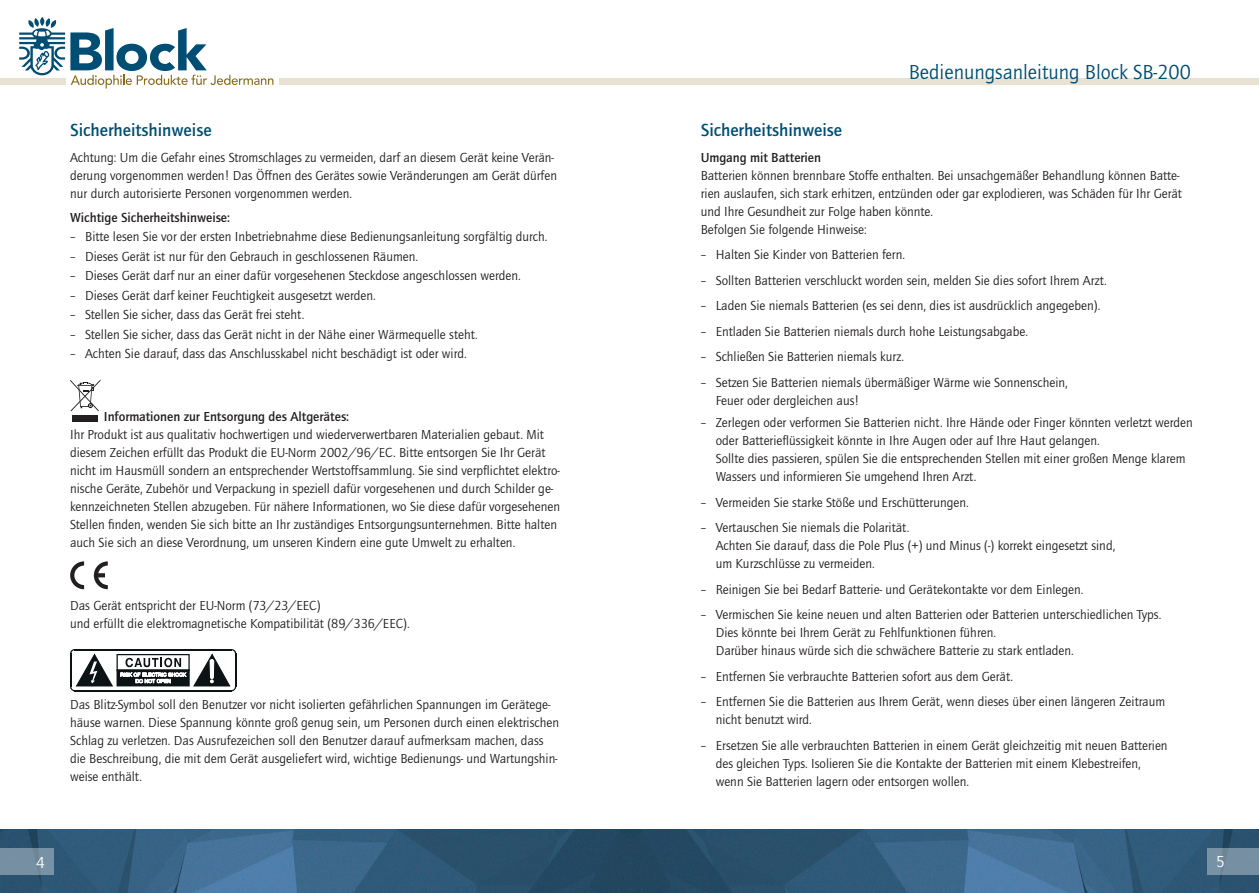
<style>
.page{position:relative;width:1259px;height:893px;background:#fff}
.page>*{position:absolute;margin:0;border:0;box-sizing:border-box;transform-origin:0 0}
.t1{font:21px "Quay Sans ITC Std";color:#014e75}
.t2{font:500 18px "Quay Sans ITC Std";color:#014e75}
.t3{font:16.5px "Quay Sans ITC Std";color:#fff}
.t4{font:13.5px/18px "Quay Sans ITC Std";color:#231f20}
.t5{font:500 13.5px "Quay Sans ITC Std";color:#231f20}
</style>
<div class="page">
<img style="left:0;top:829px;width:1259px;height:64px">
<svg style="left:0;top:848px;width:54px;height:27px"></svg>
<svg style="left:1206px;top:848px;width:53px;height:27px"></svg>
<div style="left:279px;top:78px;width:980px;height:7px;background:#e8e2d2"></div>
<svg style="left:19px;top:17px;width:254px;height:72px"></svg>
<div style="left:0;top:78px;width:65px;height:7px;background:#e8e2d2"></div>
<div style="left:73px;top:415px;width:25px;height:6px;background:#231f20"></div>
<svg style="left:70px;top:379px;width:30px;height:32px"></svg>
<svg style="left:70px;top:561px;width:14px;height:28px"></svg>
<svg style="left:94px;top:561px;width:14px;height:28px"></svg>
<svg style="left:70px;top:649px;width:166px;height:42px"></svg>
<h2 class="t2" style="left:70px;top:120px;width:143px">Sicherheitshinweise</h2>
<p class="t4" style="left:70px;top:148px;width:488px">Achtung: Um die Gefahr eines Stromschlages zu vermeiden, darf an diesem Gerät keine Verän&shy;derung vorgenommen werden! Das Öffnen des Gerätes sowie Veränderungen am Gerät dürfen nur durch autorisierte Personen vorgenommen werden.</p>
<p class="t5" style="left:70px;top:209px;width:161px">Wichtige Sicherheitshinweise:</p>
<p class="t4" style="left:70px;top:228px;width:479px">– Bitte lesen Sie vor der ersten Inbetriebnahme diese Bedienungsanleitung sorgfältig durch.</p>
<p class="t4" style="left:70px;top:247px;width:349px">– Dieses Gerät ist nur für den Gebrauch in geschlossenen Räumen.</p>
<p class="t4" style="left:70px;top:267px;width:452px">– Dieses Gerät darf nur an einer dafür vorgesehenen Steckdose angeschlossen werden.</p>
<p class="t4" style="left:70px;top:286px;width:307px">– Dieses Gerät darf keiner Feuchtigkeit ausgesetzt werden.</p>
<p class="t4" style="left:70px;top:306px;width:236px">– Stellen Sie sicher, dass das Gerät frei steht.</p>
<p class="t4" style="left:70px;top:325px;width:409px">– Stellen Sie sicher, dass das Gerät nicht in der Nähe einer Wärmequelle steht.</p>
<p class="t4" style="left:70px;top:345px;width:398px">– Achten Sie darauf, dass das Anschlusskabel nicht beschädigt ist oder wird.</p>
<p class="t5" style="left:104px;top:409px;width:247px">Informationen zur Entsorgung des Altgerätes:</p>
<p class="t4" style="left:70px;top:426px;width:491px">Ihr Produkt ist aus qualitativ hochwertigen und wiederverwertbaren Materialien gebaut. Mit diesem Zeichen erfüllt das Produkt die EU-Norm 2002/96/EC. Bitte entsorgen Sie Ihr Gerät nicht im Hausmüll sondern an entsprechender Wertstoffsammlung. Sie sind verpflichtet elektro&shy;nische Geräte, Zubehör und Verpackung in speziell dafür vorgesehenen und durch Schilder ge&shy;kennzeichneten Stellen abzugeben. Für nähere Informationen, wo Sie diese dafür vorgesehenen Stellen finden, wenden Sie sich bitte an Ihr zuständiges Entsorgungsunternehmen. Bitte halten auch Sie sich an diese Verordnung, um unseren Kindern eine gute Umwelt zu erhalten.</p>
<p class="t4" style="left:70px;top:597px;width:341px">Das Gerät entspricht der EU-Norm (73/23/EEC)<br>und erfüllt die elektromagnetische Kompatibilität (89/336/EEC).</p>
<p class="t4" style="left:70px;top:696px;width:490px">Das Blitz-Symbol soll den Benutzer vor nicht isolierten gefährlichen Spannungen im Gerätege&shy;häuse warnen. Diese Spannung könnte groß genug sein, um Personen durch einen elektrischen Schlag zu verletzen. Das Ausrufezeichen soll den Benutzer darauf aufmerksam machen, dass die Beschreibung, die mit dem Gerät ausgeliefert wird, wichtige Bedienungs- und Wartungshin&shy;weise enthält.</p>
<h1 class="t1" style="left:908px;top:60px;width:284px">Bedienungsanleitung Block SB-200</h1>
<h2 class="t2" style="left:701px;top:120px;width:143px">Sicherheitshinweise</h2>
<p class="t5" style="left:701px;top:149px;width:122px">Umgang mit Batterien</p>
<p class="t4" style="left:701px;top:166px;width:483px">Batterien können brennbare Stoffe enthalten. Bei unsachgemäßer Behandlung können Batte&shy;rien auslaufen, sich stark erhitzen, entzünden oder gar explodieren, was Schäden für Ihr Gerät und Ihre Gesundheit zur Folge haben könnte.<br>Befolgen Sie folgende Hinweise:</p>
<p class="t4" style="left:701px;top:246px;width:206px">– Halten Sie Kinder von Batterien fern.</p>
<p class="t4" style="left:701px;top:271px;width:407px">– Sollten Batterien verschluckt worden sein, melden Sie dies sofort Ihrem Arzt.</p>
<p class="t4" style="left:701px;top:297px;width:401px">– Laden Sie niemals Batterien (es sei denn, dies ist ausdrücklich angegeben).</p>
<p class="t4" style="left:701px;top:322px;width:329px">– Entladen Sie Batterien niemals durch hohe Leistungsabgabe.</p>
<p class="t4" style="left:701px;top:348px;width:205px">– Schließen Sie Batterien niemals kurz.</p>
<p class="t4" style="left:716px;top:373px;width:354px;text-indent:-15px">– Setzen Sie Batterien niemals übermäßiger Wärme wie Sonnenschein,<br>Feuer oder dergleichen aus!</p>
<p class="t4" style="left:716px;top:414px;width:478px;text-indent:-15px">– Zerlegen oder verformen Sie Batterien nicht. Ihre Hände oder Finger könnten verletzt werden oder Batterieflüssigkeit könnte in Ihre Augen oder auf Ihre Haut gelangen.<br>Sollte dies passieren, spülen Sie die entsprechenden Stellen mit einer großen Menge klarem Wassers und informieren Sie umgehend Ihren Arzt.</p>
<p class="t4" style="left:701px;top:493px;width:269px">– Vermeiden Sie starke Stöße und Erschütterungen.</p>
<p class="t4" style="left:716px;top:519px;width:401px;text-indent:-15px">– Vertauschen Sie niemals die Polarität.<br>Achten Sie darauf, dass die Pole Plus (+) und Minus (-) korrekt eingesetzt sind, um Kurzschlüsse zu vermeiden.</p>
<p class="t4" style="left:701px;top:580px;width:384px">– Reinigen Sie bei Bedarf Batterie- und Gerätekontakte vor dem Einlegen.</p>
<p class="t4" style="left:716px;top:606px;width:447px;text-indent:-15px">– Vermischen Sie keine neuen und alten Batterien oder Batterien unterschiedlichen Typs.<br>Dies könnte bei Ihrem Gerät zu Fehlfunktionen führen.<br>Darüber hinaus würde sich die schwächere Batterie zu stark entladen.</p>
<p class="t4" style="left:701px;top:667px;width:314px">– Entfernen Sie verbrauchte Batterien sofort aus dem Gerät.</p>
<p class="t4" style="left:716px;top:693px;width:451px;text-indent:-15px">– Entfernen Sie die Batterien aus Ihrem Gerät, wenn dieses über einen längeren Zeitraum nicht benutzt wird.</p>
<p class="t4" style="left:716px;top:736px;width:453px;text-indent:-15px">– Ersetzen Sie alle verbrauchten Batterien in einem Gerät gleichzeitig mit neuen Batterien des gleichen Typs. Isolieren Sie die Kontakte der Batterien mit einem Klebestreifen, wenn Sie Batterien lagern oder entsorgen wollen.</p>
<p class="t3" style="left:36px;top:852px;width:10px">4</p>
<p class="t3" style="left:1216px;top:852px;width:10px">5</p>
</div>
